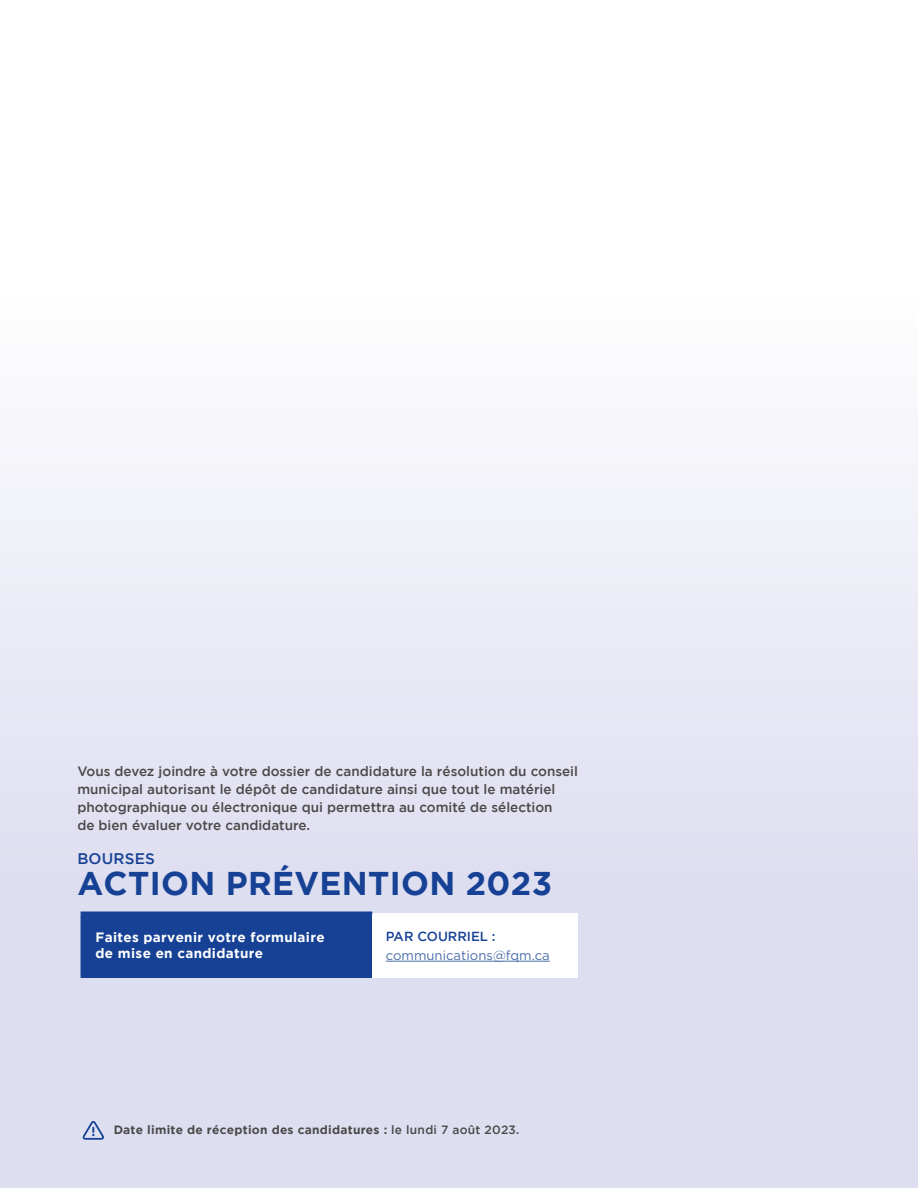
<style>
.page{position:relative;width:918px;height:1188px;background:#fff}
.page>*{position:absolute;margin:0;border:0;box-sizing:border-box;transform-origin:0 0}
.t1{font:700 32.85px "Gotham";letter-spacing:.01em;color:#164194}
.t2{font:500 15.3px "Gotham";letter-spacing:.01em;color:#164194}
.t3{font:500 13.5px/18px "Gotham";color:#4a4a49}
.t4{font:700 13.5px/16.2px "Gotham";letter-spacing:.025em;color:#fff}
.t5{font:13.2px "Gotham";color:#4a6eaa}
.t6{font:500 13.2px "Gotham";color:#164194}
.t7{font:700 12px "Gotham";letter-spacing:.02em;color:#4a4a49}
.s1{font-weight:500}
</style>
<div class="page">
<div style="left:0;top:297px;width:918px;height:891px;background:linear-gradient(to bottom,#fafafc,#d6d7ee)"></div>
<svg style="left:83px;top:1121px;width:21px;height:19px"></svg>
<div style="left:82px;top:913px;width:290px;height:65px;background:#164194"></div>
<div style="left:372px;top:913px;width:205px;height:65px;background:#fff"></div>
<hr style="left:81px;top:912px;width:291px;height:3px;background:#164194">
<hr style="left:81px;top:915px;width:3px;height:63px;background:#164194">
<hr style="left:386px;top:961px;width:164px;height:1px;background:#4a6eaa">
<p class="t3" style="left:77px;top:762px;width:502px">Vous devez joindre à votre dossier de candidature la résolution du conseil municipal autorisant le dépôt de candidature ainsi que tout le matériel photographique ou électronique qui permettra au comité de sélection<br>de bien évaluer votre candidature.</p>
<p class="t2" style="left:77px;top:850px;width:79px">BOURSES</p>
<h1 class="t1" style="left:77px;top:864px;width:476px">ACTION PRÉVENTION 2023</h1>
<p class="t4" style="left:96px;top:928px;width:231px">Faites parvenir votre formulaire de mise en candidature</p>
<p class="t6" style="left:386px;top:928px;width:111px">PAR COURRIEL :</p>
<p class="t5" style="left:386px;top:947px;width:166px">communications@fqm.ca</p>
<p class="t7" style="left:114px;top:1122px;width:407px">Date limite de réception des candidatures : <span class="s1">le lundi 7 août 2023.</span></p>
</div>
